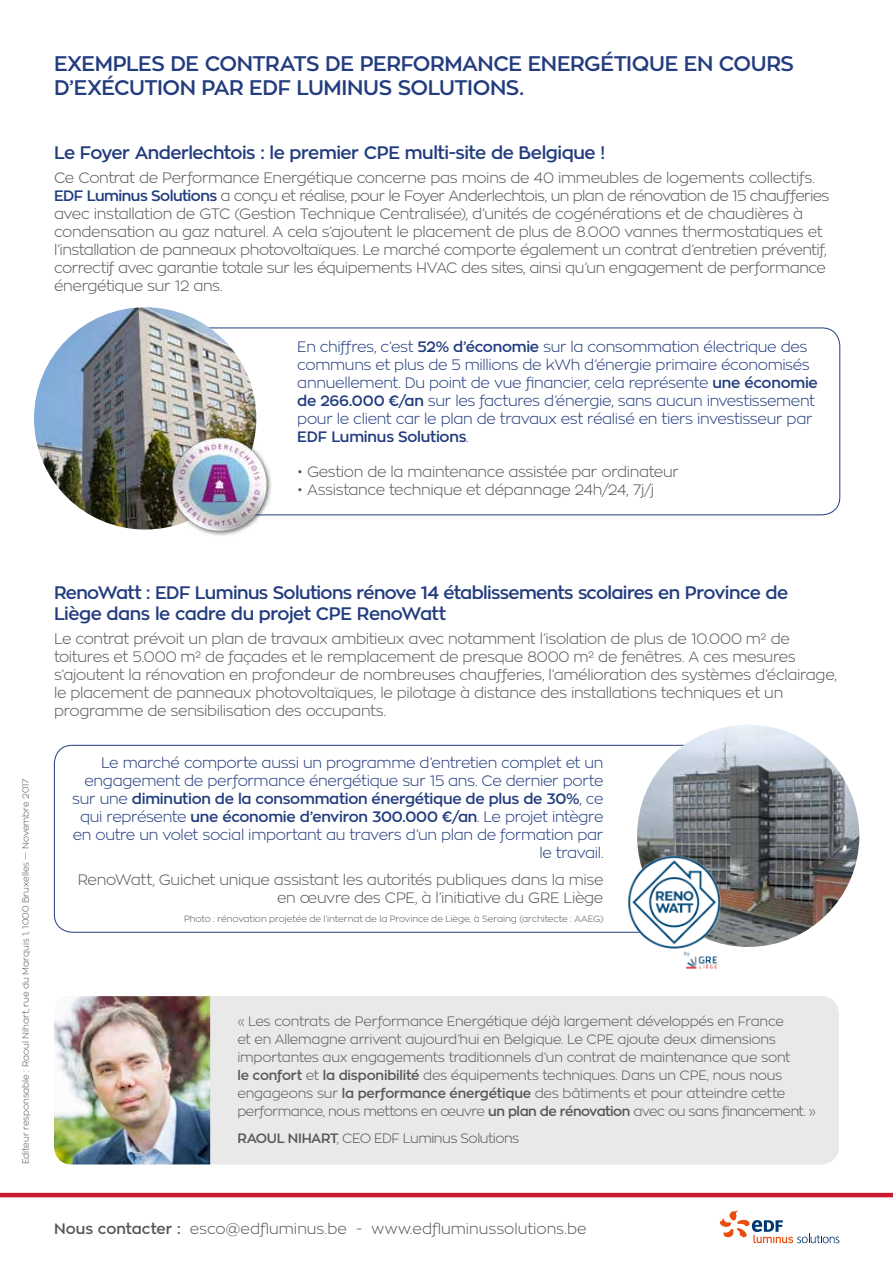
<style>
.page{position:relative;width:893px;height:1263px;background:#fff}
.page>*{position:absolute;margin:0;border:0;box-sizing:border-box;transform-origin:0 0}
.t1{font:600 21px/24px "Zona Pro";letter-spacing:-.025em;color:#223c7e}
.t2{font:600 18px/21px "Zona Pro";letter-spacing:-.035em;color:#223c7e}
.t3{font:300 15px/18px "Zona Pro";letter-spacing:-.025em;color:#575756}
.t4{font:300 15px/18px "Zona Pro";letter-spacing:-.02em;color:#223c7e}
.t5{font:300 15px "Zona Pro";color:#575756}
.t6{font:300 13.5px/18px "Zona Pro";letter-spacing:-.02em;color:#575756}
.t7{font:300 13.5px "Zona Pro";letter-spacing:-.04em;color:#575756}
.t8{font:300 9px "Zona Pro";letter-spacing:-.005em;color:#575756}
.s1{font-weight:600;color:#223c7e}
.s2{font-weight:600}
</style>
<div class="page">
<div style="left:145px;top:328px;width:695px;height:187px;border:1px solid #223c7e;border-radius:18px"></div>
<div style="left:54px;top:996px;width:785px;height:168px;background:#e9e9e9;border-radius:18px"></div>
<img style="left:54px;top:996px;width:156px;height:168px">
<img style="left:34px;top:307px;width:222px;height:222px;border-radius:111px">
<img style="left:168px;top:433px;width:105px;height:103px">
<hr style="left:0;top:1193px;width:893px;height:4px;background:#cb1731">
<div style="left:54px;top:745px;width:694px;height:188px;border:1px solid #223c7e;border-radius:18px"></div>
<img style="left:637px;top:725px;width:222px;height:222px;border-radius:111px">
<img style="left:625px;top:853px;width:98px;height:117px">
<svg style="left:720px;top:1210px;width:119px;height:33px"></svg>
<h1 class="t1" style="left:54px;top:52px;width:742px">EXEMPLES DE CONTRATS DE PERFORMANCE ENERGÉTIQUE EN COURS<br>D’EXÉCUTION PAR EDF LUMINUS SOLUTIONS.</h1>
<p class="t2" style="left:54px;top:142px;width:553px">Le Foyer Anderlechtois : le premier CPE multi-site de Belgique !</p>
<p class="t3" style="left:54px;top:168px;width:777px">Ce Contrat de Performance Energétique concerne pas moins de 40 immeubles de logements collectifs.<br><span class="s1">EDF Luminus Solutions</span> a conçu et réalise, pour le Foyer Anderlechtois, un plan de rénovation de 15 chaufferies avec installation de GTC (Gestion Technique Centralisée), d’unités de cogénérations et de chaudières à condensation au gaz naturel. A cela s’ajoutent le placement de plus de 8.000 vannes thermostatiques et l’installation de panneaux photovoltaïques. Le marché comporte également un contrat d’entretien préventif, correctif avec garantie totale sur les équipements HVAC des sites, ainsi qu’un engagement de performance énergétique sur 12 ans.</p>
<p class="t4" style="left:297px;top:338px;width:522px">En chiffres, c’est <span class="s2">52% d’économie</span> sur la consommation électrique des communs et plus de 5 millions de kWh d’énergie primaire économisés annuellement. Du point de vue financier, cela représente <span class="s2">une économie de 266.000 €/an</span> sur les factures d’énergie, sans aucun investissement pour le client car le plan de travaux est réalisé en tiers investisseur par <span class="s2">EDF Luminus Solutions</span>.</p>
<p class="t3" style="left:297px;top:463px;width:383px">• Gestion de la maintenance assistée par ordinateur</p>
<p class="t3" style="left:297px;top:481px;width:358px">• Assistance technique et dépannage 24h/24, 7j/j</p>
<p class="t8" style="left:20px;top:1164px;width:387px;rotate:-90deg">Editeur responsable : Raoul Nihart, rue du Marquis 1, 1000 Bruxelles — Novembre 2017</p>
<p class="t2" style="left:54px;top:582px;width:736px">RenoWatt : EDF Luminus Solutions rénove 14 établissements scolaires en Province de<br>Liège dans le cadre du projet CPE RenoWatt</p>
<p class="t3" style="left:54px;top:630px;width:785px">Le contrat prévoit un plan de travaux ambitieux avec notamment l’isolation de plus de 10.000 m² de toitures et 5.000 m² de façades et le remplacement de presque 8000 m² de fenêtres. A ces mesures s’ajoutent la rénovation en profondeur de nombreuses chaufferies, l’amélioration des systèmes d’éclairage, le placement de panneaux photovoltaïques, le pilotage à distance des installations techniques et un programme de sensibilisation des occupants.</p>
<p class="t4" style="left:72px;top:753px;width:533px;text-align:right">Le marché comporte aussi un programme d’entretien complet et un engagement de performance énergétique sur 15 ans. Ce dernier porte sur une <span class="s2">diminution de la consommation énergétique de plus de 30%</span>, ce qui représente <span class="s2">une économie d’environ 300.000 €/an</span>. Le projet intègre en outre un volet social important au travers d’un plan de formation par le travail.</p>
<p class="t3" style="left:78px;top:870px;width:527px;text-align:right">RenoWatt, Guichet unique assistant les autorités publiques dans la mise en œuvre des CPE, à l’initiative du GRE Liège</p>
<p class="t8" style="left:184px;top:913px;width:421px">Photo : rénovation projetée de l’internat de la Province de Liège, à Seraing (architecte : AAEG)</p>
<p class="t6" style="left:237px;top:1012px;width:580px">« Les contrats de Performance Energétique déjà largement développés en France<br>et en Allemagne arrivent aujourd’hui en Belgique. Le CPE ajoute deux dimensions importantes aux engagements traditionnels d’un contrat de maintenance que sont<br><span class="s2">le confort</span> et <span class="s2">la disponibilité</span> des équipements techniques. Dans un CPE, nous nous engageons sur <span class="s2">la performance énergétique</span> des bâtiments et pour atteindre cette performance, nous mettons en œuvre <span class="s2">un plan de rénovation</span> avec ou sans financement. »</p>
<p class="t7" style="left:237px;top:1129px;width:283px"><span class="s2">RAOUL NIHART</span>, CEO EDF Luminus Solutions</p>
<p class="t5" style="left:54px;top:1219px;width:534px"><span class="s2">Nous contacter :</span> esco@edfluminus.be - www.edfluminussolutions.be</p>
</div>
